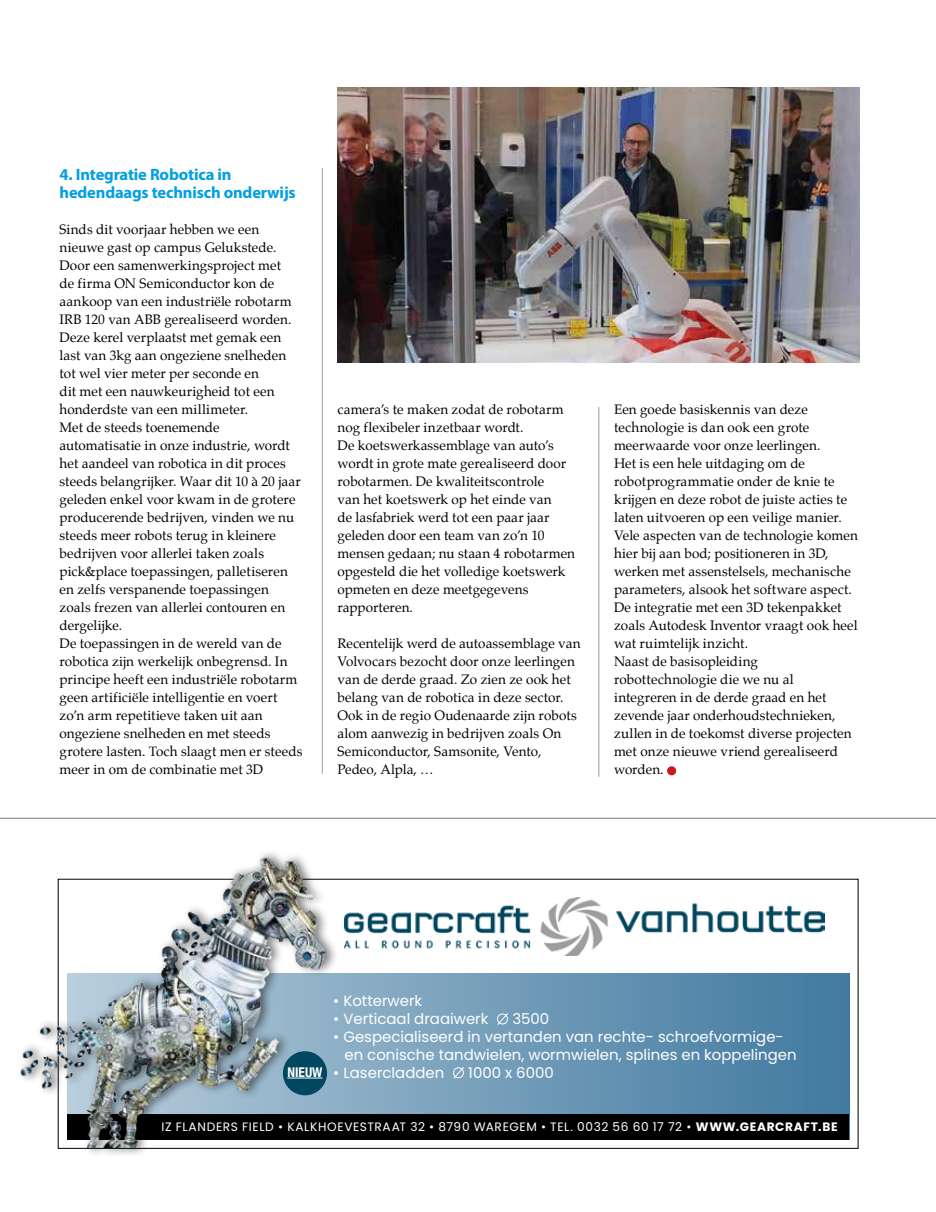
<style>
.page{position:relative;width:936px;height:1212px;background:#fff}
.page>*{position:absolute;margin:0;border:0;box-sizing:border-box;transform-origin:0 0}
.t1{font:700 16.5px/18px "Myriad Pro";letter-spacing:-.01em;color:#009fe3}
.t2{font:14.85px/17.9px "Poppins";color:#fff}
.t3{font:13.5px/18px "Palatino";letter-spacing:.005em;color:#000}
.t4{font:700 condensed 13.5px "Helvetica Neue";color:#fff}
.t5{font:12.15px "Poppins";letter-spacing:.045em;color:#fff}
.s1{font-weight:700}
</style>
<div class="page">
<svg style="left:372px;top:955px;width:478px;height:185px;background:#759eb9"></svg>
<div style="left:68px;top:1114px;width:781px;height:26px;background:#000"></div>
<img style="left:372px;top:897px;width:452px;height:58px">
<svg style="left:497px;top:1012px;width:11px;height:13px"></svg>
<div style="left:497px;top:1013px;width:11px;height:11px;border:1px solid #fff;border-radius:50%"></div>
<svg style="left:453px;top:1066px;width:11px;height:13px"></svg>
<div style="left:453px;top:1067px;width:11px;height:11px;border:1px solid #fff;border-radius:50%"></div>
<div style="left:16px;top:848px;width:323px;height:309px;background:#000;opacity:.53"></div>
<img style="left:16px;top:853px;width:356px;height:295px">
<div style="left:667px;top:766px;width:9px;height:9px;background:#cd171a;border-radius:50%"></div>
<img style="left:337px;top:87px;width:522px;height:276px">
<hr style="left:322px;top:168px;width:1px;height:606px;background:#9d9d9c">
<hr style="left:598px;top:407px;width:1px;height:370px;background:#9d9d9c">
<hr style="left:0;top:818px;width:935px;height:1px;background:#7c7b7b">
<p class="t1" style="left:60px;top:165px;width:238px">4. Integratie Robotica in hedendaags technisch onderwijs</p>
<p class="t3" style="left:60px;top:220px;width:244px">Sinds dit voorjaar hebben we een nieuwe gast op campus Gelukstede.<br>Door een samenwerkingsproject met<br>de firma ON Semiconductor kon de aankoop van een industriële robotarm IRB 120 van ABB gerealiseerd worden.<br>Deze kerel verplaatst met gemak een last van 3kg aan ongeziene snelheden tot wel vier meter per seconde en<br>dit met een nauwkeurigheid tot een honderdste van een millimeter.<br>Met de steeds toenemende automatisatie in onze industrie, wordt het aandeel van robotica in dit proces steeds belangrijker. Waar dit 10 à 20 jaar geleden enkel voor kwam in de grotere producerende bedrijven, vinden we nu steeds meer robots terug in kleinere bedrijven voor allerlei taken zoals pick&amp;place toepassingen, palletiseren en zelfs verspanende toepassingen zoals frezen van allerlei contouren en dergelijke.<br>De toepassingen in de wereld van de robotica zijn werkelijk onbegrensd. In principe heeft een industriële robotarm geen artificiële intelligentie en voert zo’n arm repetitieve taken uit aan ongeziene snelheden en met steeds grotere lasten. Toch slaagt men er steeds meer in om de combinatie met 3D</p>
<p class="t3" style="left:337px;top:400px;width:239px">camera’s te maken zodat de robotarm nog flexibeler inzetbaar wordt.<br>De koetswerkassemblage van auto’s wordt in grote mate gerealiseerd door robotarmen. De kwaliteitscontrole<br>van het koetswerk op het einde van<br>de lasfabriek werd tot een paar jaar geleden door een team van zo’n 10 mensen gedaan; nu staan 4 robotarmen opgesteld die het volledige koetswerk opmeten en deze meetgegevens rapporteren.</p>
<p class="t3" style="left:337px;top:634px;width:245px">Recentelijk werd de autoassemblage van Volvocars bezocht door onze leerlingen van de derde graad. Zo zien ze ook het belang van de robotica in deze sector.<br>Ook in de regio Oudenaarde zijn robots alom aanwezig in bedrijven zoals On Semiconductor, Samsonite, Vento, Pedeo, Alpla, …</p>
<p class="t3" style="left:614px;top:400px;width:245px">Een goede basiskennis van deze technologie is dan ook een grote meerwaarde voor onze leerlingen.<br>Het is een hele uitdaging om de robotprogrammatie onder de knie te krijgen en deze robot de juiste acties te laten uitvoeren op een veilige manier.<br>Vele aspecten van de technologie komen hier bij aan bod; positioneren in 3D, werken met assenstelsels, mechanische parameters, alsook het software aspect.<br>De integratie met een 3D tekenpakket zoals Autodesk Inventor vraagt ook heel wat ruimtelijk inzicht.<br>Naast de basisopleiding robottechnologie die we nu al integreren in de derde graad en het zevende jaar onderhoudstechnieken, zullen in de toekomst diverse projecten met onze nieuwe vriend gerealiseerd worden.</p>
<p class="t4" style="left:287px;top:1061px;width:37px">NIEUW</p>
<p class="t2" style="left:333px;top:992px;width:90px">• Kotterwerk</p>
<p class="t2" style="left:333px;top:1010px;width:157px">• Verticaal draaiwerk</p>
<p class="t2" style="left:512px;top:1010px;width:38px">3500</p>
<p class="t2" style="left:344px;top:1028px;width:453px;text-indent:-11px">• Gespecialiseerd in vertanden van rechte- schroefvormige&shy;en conische tandwielen, wormwielen, splines en koppelingen</p>
<p class="t2" style="left:333px;top:1064px;width:112px">• Lasercladden</p>
<p class="t2" style="left:468px;top:1064px;width:87px">1000 x 6000</p>
<p class="t5" style="left:161px;top:1120px;width:677px">IZ FLANDERS FIELD • KALKHOEVESTRAAT 32 • 8790 WAREGEM • TEL. 0032 56 60 17 72 • <span class="s1">WWW.GEARCRAFT.BE</span></p>
</div>
